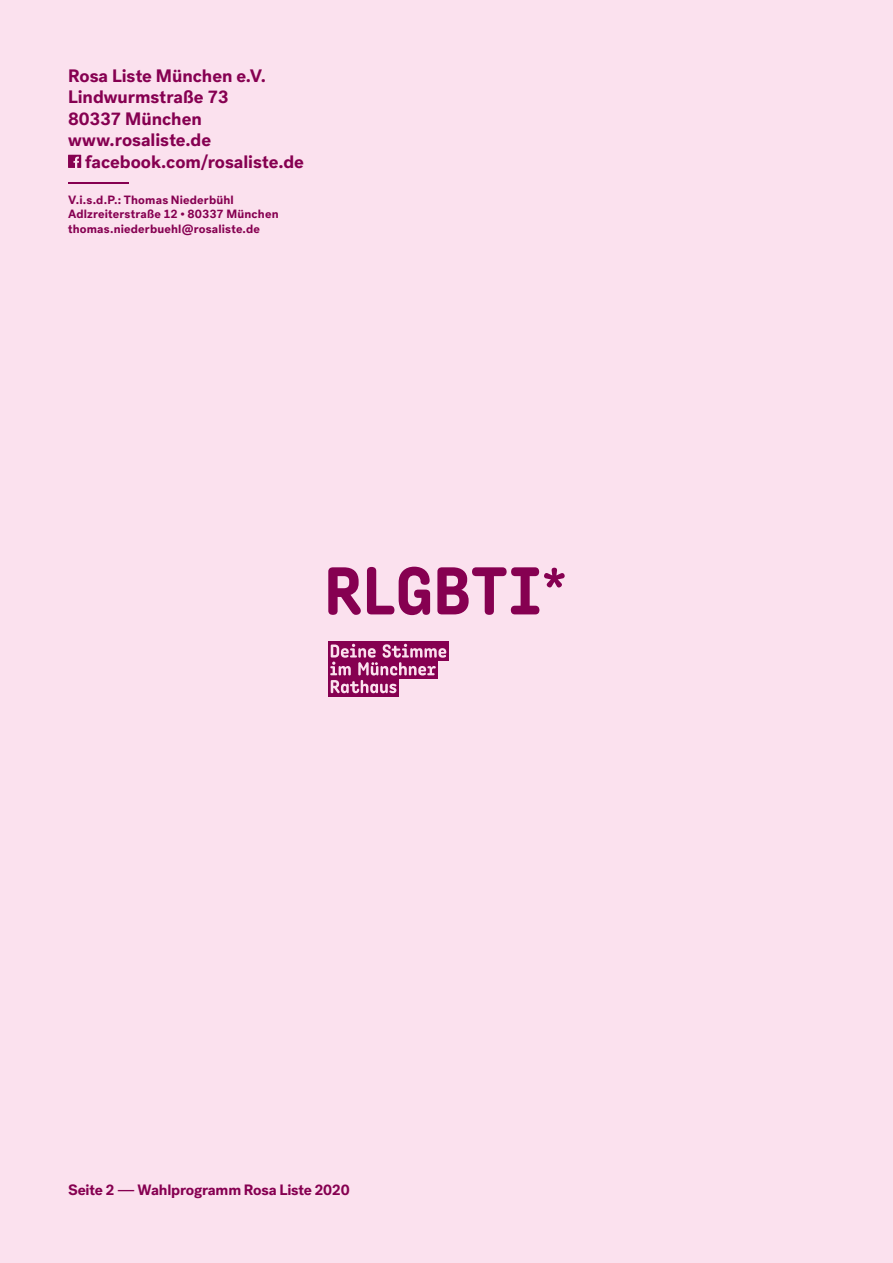
<style>
.page{position:relative;width:893px;height:1263px;background:#fbe1ee}
.page>*{position:absolute;margin:0;border:0;box-sizing:border-box;transform-origin:0 0}
.t1{font:700 18px/21.6px "Post Grotesk";color:#860051}
.t2{font:700 15px "Post Grotesk";letter-spacing:-.015em;color:#860051}
.t3{font:700 12px/14.4px "Post Grotesk";letter-spacing:.015em;color:#860051}
.s1{font-weight:500}
</style>
<div class="page">
<svg style="left:68px;top:155px;width:13px;height:13px"></svg>
<hr style="left:68px;top:182px;width:60px;height:2px;background:#860051">
<svg style="left:328px;top:567px;width:237px;height:48px"></svg>
<div style="left:328px;top:641px;width:121px;height:20px;background:#860051"></div>
<svg style="left:328px;top:677px;width:71px;height:19px"></svg>
<svg style="left:330px;top:644px;width:116px;height:49px"></svg>
<p class="t1" style="left:68px;top:65px;width:200px">Rosa Liste München e.V.<br>Lindwurmstraße 73<br>80337 München www.rosaliste.de</p>
<p class="t1" style="left:85px;top:151px;width:220px">facebook.com/rosaliste.de</p>
<p class="t3" style="left:68px;top:193px;width:212px">V.i.s.d.P.: Thomas Niederbühl<br>Adlzreiterstraße 12 • 80337 München thomas.niederbuehl@rosaliste.de</p>
<p class="t2" style="left:68px;top:1180px;width:283px">Seite 2 <span class="s1">―</span> Wahlprogramm Rosa Liste 2020</p>
</div>
